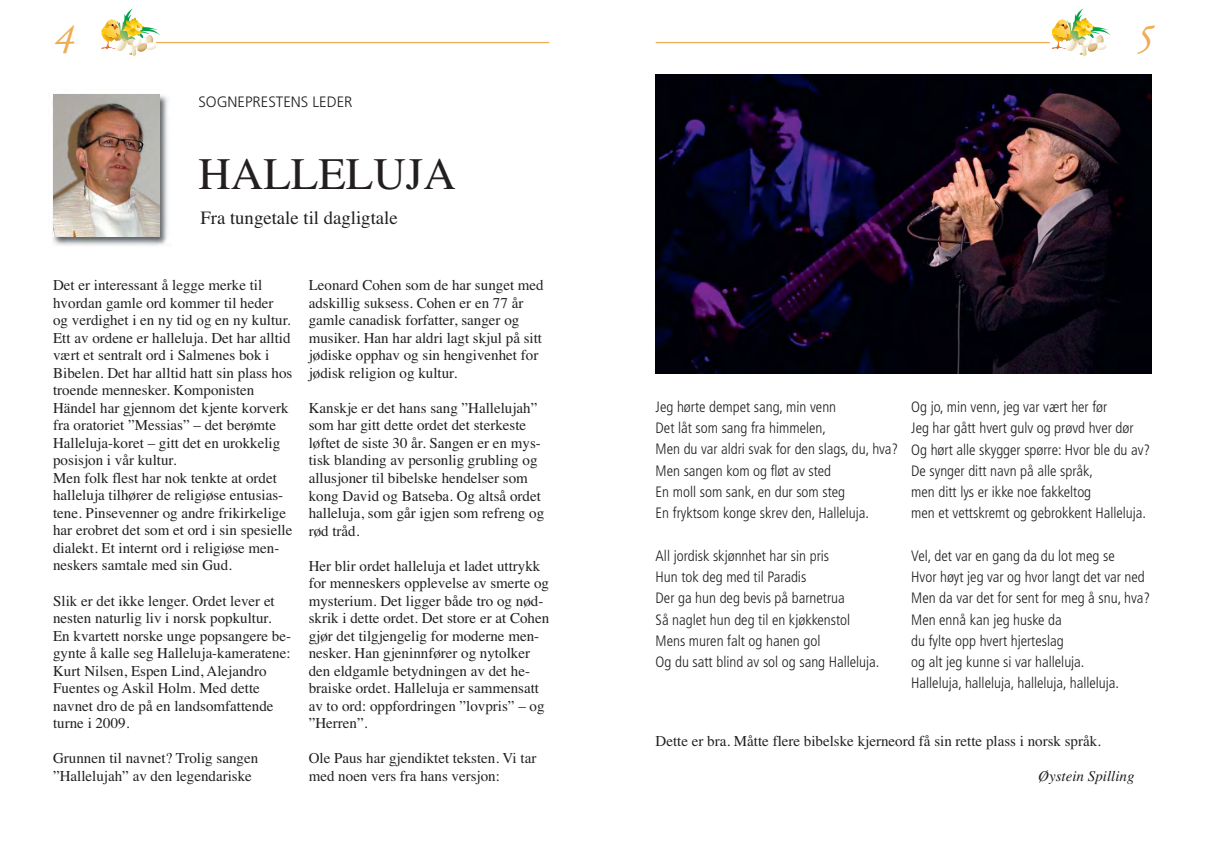
<style>
.page{position:relative;width:1205px;height:851px;background:#fff}
.page>*{position:absolute;margin:0;border:0;box-sizing:border-box;transform-origin:0 0}
.t1{font:45px "Times";color:#231f20}
.t2{font:italic 45px "Adobe Garamond Exp";color:#eead54}
.t3{font:18.75px "Times";color:#231f20}
.t4{font:15px/17.5px "Times";color:#231f20}
.t5{font:300 condensed 15px/21.2px "Frutiger";color:#231f20}
.t6{font:300 15px "Frutiger";color:#231f20}
.t7{font:italic 15px "Times";color:#231f20}
</style>
<div class="page">
<hr style="left:656px;top:42px;width:394px;height:1px;background:#eead54">
<svg style="left:1051px;top:8px;width:59px;height:49px"></svg>
<hr style="left:156px;top:42px;width:393px;height:1px;background:#eead54">
<svg style="left:101px;top:8px;width:59px;height:49px"></svg>
<img style="left:656px;top:74px;width:495px;height:300px">
<img style="left:52px;top:94px;width:116px;height:152px">
<img style="left:53px;top:95px;width:106px;height:141px">
<h1 class="t2" style="left:53px;top:12px;width:23px">4</h1>
<p class="t6" style="left:198px;top:96px;width:156px">SOGNEPRESTENS LEDER</p>
<h1 class="t1" style="left:198px;top:158px;width:259px">HALLELUJA</h1>
<p class="t3" style="left:200px;top:211px;width:199px">Fra tungetale til dagligtale</p>
<p class="t4" style="left:53px;top:278px;width:241px">Det er interessant å legge merke til hvordan gamle ord kommer til heder<br>og verdighet i en ny tid og en ny kultur.<br>Ett av ordene er halleluja. Det har alltid vært et sentralt ord i Salmenes bok i Bibelen. Det har alltid hatt sin plass hos troende mennesker. Komponisten Händel har gjennom det kjente korverk fra oratoriet ”Messias” – det berømte Halleluja-koret – gitt det en urokkelig posisjon i vår kultur.<br>Men folk flest har nok tenkte at ordet halleluja tilhører de religiøse entusias&shy;tene. Pinsevenner og andre frikirkelige har erobret det som et ord i sin spesielle dialekt. Et internt ord i religiøse men&shy;neskers samtale med sin Gud.</p>
<p class="t4" style="left:53px;top:593px;width:239px">Slik er det ikke lenger. Ordet lever et nesten naturlig liv i norsk popkultur.<br>En kvartett norske unge popsangere be&shy;gynte å kalle seg Halleluja-kameratene:<br>Kurt Nilsen, Espen Lind, Alejandro Fuentes og Askil Holm. Med dette navnet dro de på en landsomfattende turne i 2009.</p>
<p class="t4" style="left:53px;top:750px;width:207px">Grunnen til navnet? Trolig sangen ”Hallelujah” av den legendariske</p>
<p class="t4" style="left:309px;top:278px;width:236px">Leonard Cohen som de har sunget med adskillig suksess. Cohen er en 77 år gamle canadisk forfatter, sanger og musiker. Han har aldri lagt skjul på sitt jødiske opphav og sin hengivenhet for jødisk religion og kultur.</p>
<p class="t4" style="left:309px;top:400px;width:237px">Kanskje er det hans sang ”Hallelujah” som har gitt dette ordet det sterkeste løftet de siste 30 år. Sangen er en mys&shy;tisk blanding av personlig grubling og allusjoner til bibelske hendelser som kong David og Batseba. Og altså ordet halleluja, som går igjen som refreng og rød tråd.</p>
<p class="t4" style="left:309px;top:558px;width:242px">Her blir ordet halleluja et ladet uttrykk for menneskers opplevelse av smerte og mysterium. Det ligger både tro og nød&shy;skrik i dette ordet. Det store er at Cohen gjør det tilgjengelig for moderne men&shy;nesker. Han gjeninnfører og ny tolker den eldgamle betydningen av det he&shy;braiske ordet. Halleluja er sammensatt av to ord: oppfordringen ”lovpris” – og ”Herren”.</p>
<p class="t4" style="left:309px;top:750px;width:229px">Ole Paus har gjendiktet teksten. Vi tar med noen vers fra hans versjon:</p>
<h1 class="t2" style="left:1137px;top:12px;width:16px">5</h1>
<p class="t5" style="left:656px;top:397px;width:244px">Jeg hørte dempet sang, min venn<br>Det låt som sang fra himmelen,<br>Men du var aldri svak for den slags, du, hva?<br>Men sangen kom og fløt av sted<br>En moll som sank, en dur som steg<br>En fryktsom konge skrev den, Halleluja.</p>
<p class="t5" style="left:656px;top:546px;width:225px">All jordisk skjønnhet har sin pris<br>Hun tok deg med til Paradis<br>Der ga hun deg bevis på barnetrua<br>Så naglet hun deg til en kjøkkenstol<br>Mens muren falt og hanen gol<br>Og du satt blind av sol og sang Halleluja.</p>
<p class="t5" style="left:911px;top:397px;width:240px">Og jo, min venn, jeg var vært her før<br>Jeg har gått hvert gulv og prøvd hver dør Og hørt alle skygger spørre: Hvor ble du av?<br>De synger ditt navn på alle språk,<br>men ditt lys er ikke noe fakkeltog<br>men et vettskremt og gebrokkent Halleluja.</p>
<p class="t5" style="left:911px;top:546px;width:240px">Vel, det var en gang da du lot meg se<br>Hvor høyt jeg var og hvor langt det var ned Men da var det for sent for meg å snu, hva?<br>Men ennå kan jeg huske da<br>du fylte opp hvert hjerteslag<br>og alt jeg kunne si var halleluja.<br>Halleluja, halleluja, halleluja, halleluja.</p>
<p class="t4" style="left:656px;top:733px;width:447px">Dette er bra. Måtte flere bibelske kjerneord få sin rette plass i norsk språk.</p>
<p class="t7" style="left:1038px;top:770px;width:98px">Øystein Spilling</p>
</div>
